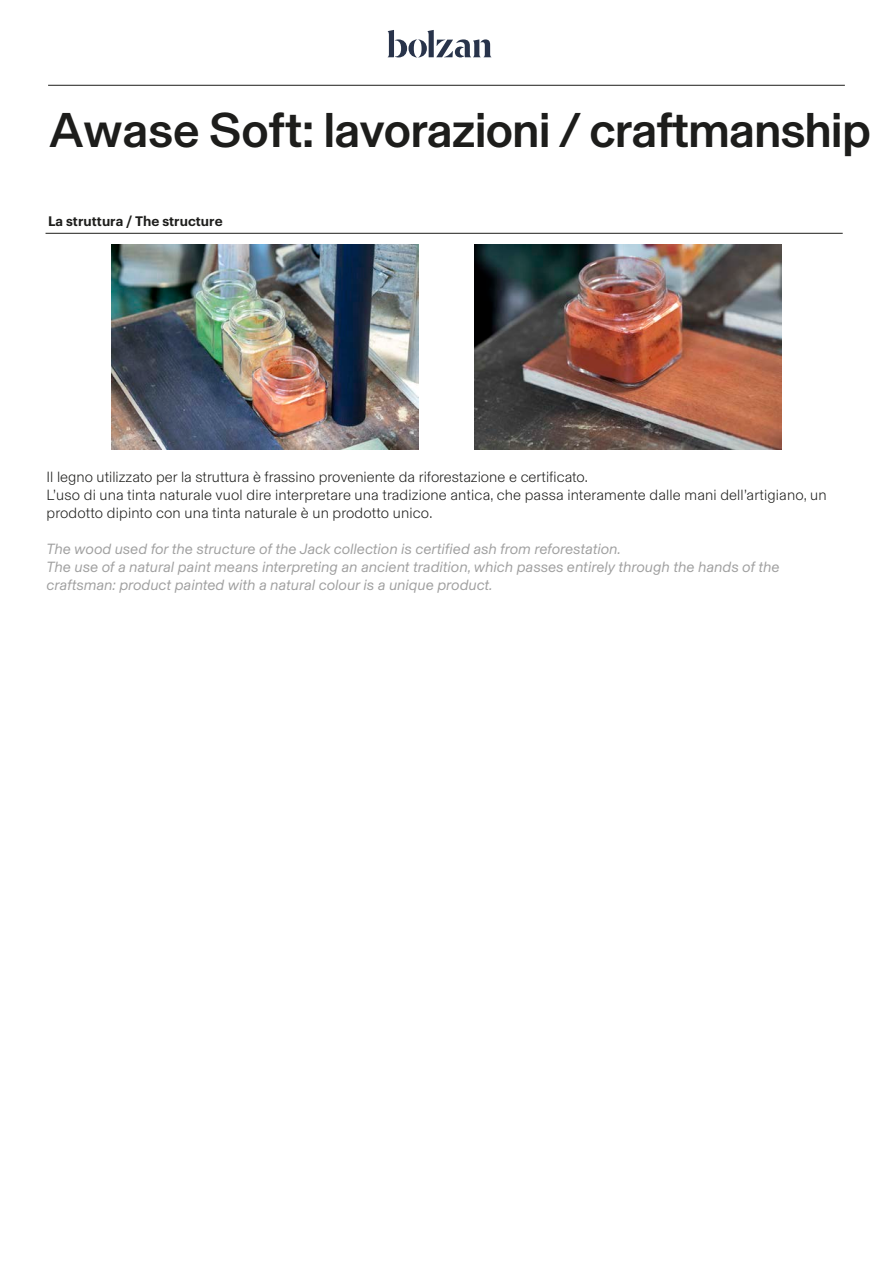
<style>
.page{position:relative;width:893px;height:1263px;background:#fff}
.page>*{position:absolute;margin:0;border:0;box-sizing:border-box;transform-origin:0 0}
.t1{font:500 49.5px "Basel Grotesk";letter-spacing:-.02em;color:#1d1d1b}
.t2{font:300 15px/18px "Basel Grotesk";letter-spacing:.01em;color:#1d1d1b}
.t3{font:italic 15px/18px "Basel Grotesk";color:#a0a0a0}
.t4{font:600 13.5px "Graphik";color:#1d1d1b}
</style>
<div class="page">
<hr style="left:46px;top:233px;width:797px;height:1px;background:#1d1d1b">
<hr style="left:48px;top:85px;width:797px;height:1px;background:#1d1d1b">
<svg style="left:388px;top:30px;width:103px;height:27px"></svg>
<img style="left:111px;top:244px;width:308px;height:205px">
<img style="left:474px;top:244px;width:308px;height:205px">
<h1 class="t1" style="left:49px;top:96px;width:823px">Awase Soft: lavorazioni / craftmanship</h1>
<p class="t4" style="left:48px;top:211px;width:176px">La struttura / The structure</p>
<p class="t2" style="left:47px;top:467px;width:781px">Il legno utilizzato per la struttura è frassino proveniente da riforestazione e certificato.<br>L’uso di una tinta naturale vuol dire interpretare una tradizione antica, che passa interamente dalle mani dell’artigiano, un prodotto dipinto con una tinta naturale è un prodotto unico.</p>
<p class="t3" style="left:47px;top:539px;width:735px">The wood used for the structure of the Jack collection is certified ash from reforestation.<br>The use of a natural paint means interpreting an ancient tradition, which passes entirely through the hands of the craftsman: product painted with a natural colour is a unique product.</p>
</div>
